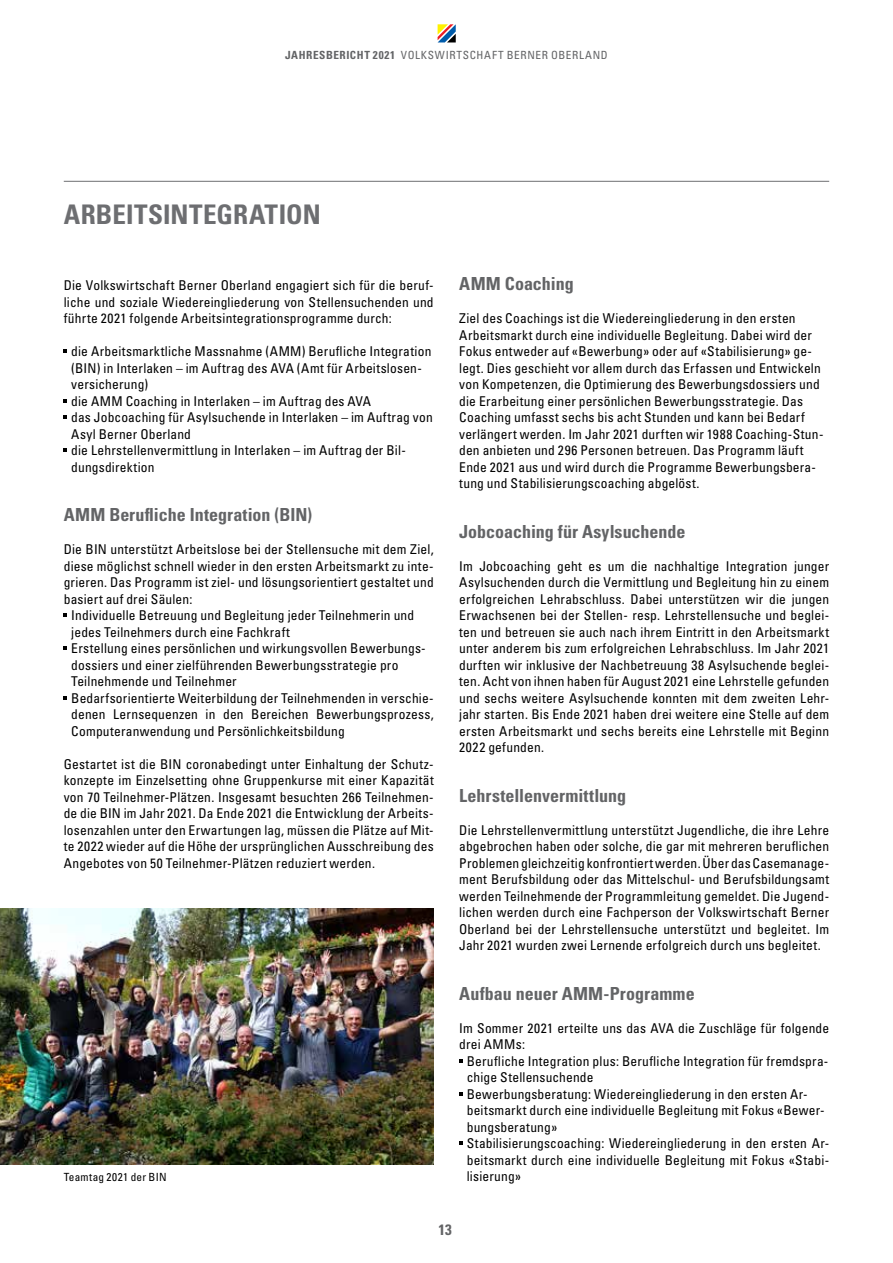
<style>
.page{position:relative;width:893px;height:1263px;background:#fff}
.page>*{position:absolute;margin:0;border:0;box-sizing:border-box;transform-origin:0 0}
.t1{font:700 condensed 27px "Univers LT Std";letter-spacing:.005em;color:#6d6e71}
.t2{font:700 condensed 18px "Univers LT Std";color:#636466}
.t3{font:700 condensed 15px "Univers LT Std";color:#636466}
.t4{font:condensed 13.5px/16.5px "Univers LT Std";letter-spacing:.01em;color:#000;text-align:justify}
.t5{font:condensed 11.25px "Univers LT Std";letter-spacing:.06em;color:#636466}
.t6{font:condensed 11.25px "Univers LT Std";letter-spacing:.02em;color:#000}
.s1{font-weight:700}
</style>
<div class="page">
<svg style="left:438px;top:24px;width:17px;height:18px"></svg>
<svg style="left:459px;top:1059px;width:4px;height:4px"></svg>
<svg style="left:459px;top:1092px;width:4px;height:4px"></svg>
<svg style="left:459px;top:1142px;width:4px;height:3px"></svg>
<svg style="left:64px;top:399px;width:3px;height:4px"></svg>
<svg style="left:64px;top:696px;width:3px;height:4px"></svg>
<hr style="left:64px;top:181px;width:765px;height:1px;background:#6d6e71">
<img style="left:0;top:909px;width:433px;height:255px">
<p class="t5" style="left:285px;top:48px;width:324px"><span class="s1">JAHRESBERICHT 2021</span> VOLKSWIRTSCHAFT BERNER OBERLAND</p>
<h1 class="t1" style="left:64px;top:198px;width:258px">ARBEITSINTEGRATION</h1>
<p class="t4" style="left:64px;top:277px;width:371px">Die Volkswirtschaft Berner Oberland engagiert sich für die beruf&shy;liche und soziale Wiedereingliederung von Stellensuchenden und führte 2021 folgende Arbeitsintegrationsprogramme durch:</p>
<p class="t4" style="left:71px;top:343px;width:363px;text-align:left">die Arbeitsmarktliche Massnahme (AMM) Berufliche Integration (BIN) in Interlaken – im Auftrag des AVA (Amt für Arbeitslosen&shy;versicherung)<br>die AMM Coaching in Interlaken – im Auftrag des AVA<br>das Jobcoaching für Asylsuchende in Interlaken – im Auftrag von Asyl Berner Oberland<br>die Lehrstellenvermittlung in Interlaken – im Auftrag der Bil&shy;dungsdirektion</p>
<h2 class="t2" style="left:64px;top:504px;width:250px">AMM Berufliche Integration (BIN)</h2>
<p class="t4" style="left:64px;top:541px;width:371px">Die BIN unterstützt Arbeitslose bei der Stellensuche mit dem Ziel,</p>
<p class="t4" style="left:64px;top:557px;width:371px">diese möglichst schnell wieder in den ersten Arbeitsmarkt zu inte-</p>
<p class="t4" style="left:64px;top:574px;width:371px">grieren. Das Programm ist ziel- und lösungsorientiert gestaltet und</p>
<p class="t4" style="left:64px;top:590px;width:130px">basiert auf drei Säulen:</p>
<p class="t4" style="left:71px;top:607px;width:345px">Individuelle Betreuung und Begleitung jeder Teilnehmerin und</p>
<p class="t4" style="left:71px;top:623px;width:220px">jedes Teilnehmers durch eine Fachkraft</p>
<p class="t4" style="left:71px;top:640px;width:356px">Erstellung eines persönlichen und wirkungsvollen Bewerbungs-</p>
<p class="t4" style="left:71px;top:656px;width:329px">dossiers und einer zielführenden Bewerbungsstrategie pro</p>
<p class="t4" style="left:71px;top:673px;width:167px">Teilnehmende und Teilnehmer</p>
<p class="t4" style="left:71px;top:689px;width:364px">Bedarfsorientierte Weiterbildung der Teilnehmenden in verschie-</p>
<p class="t4" style="left:71px;top:706px;width:364px">denen Lernsequenzen in den Bereichen Bewerbungsprozess,</p>
<p class="t4" style="left:71px;top:722px;width:275px">Computeranwendung und Persönlichkeitsbildung</p>
<p class="t4" style="left:64px;top:755px;width:371px">Gestartet ist die BIN coronabedingt unter Einhaltung der Schutz&shy;konzepte im Einzelsetting ohne Gruppenkurse mit einer Kapazität von 70 Teilnehmer-Plätzen. Insgesamt besuchten 266 Teilnehmen&shy;de die BIN im Jahr 2021. Da Ende 2021 die Entwicklung der Arbeits&shy;losenzahlen unter den Erwartungen lag, müssen die Plätze auf Mit&shy;te 2022 wieder auf die Höhe der ursprünglichen Ausschreibung des Angebotes von 50 Teilnehmer-Plätzen reduziert werden.</p>
<p class="t6" style="left:64px;top:1170px;width:104px">Teamtag 2021 der BIN</p>
<h2 class="t2" style="left:459px;top:273px;width:116px">AMM Coaching</h2>
<p class="t4" style="left:459px;top:310px;width:366px;text-align:left">Ziel des Coachings ist die Wiedereingliederung in den ersten Arbeitsmarkt durch eine individuelle Begleitung. Dabei wird der Fokus entweder auf «Bewerbung» oder auf «Stabilisierung» ge&shy;legt. Dies geschieht vor allem durch das Erfassen und Entwickeln von Kompetenzen, die Optimierung des Bewerbungsdossiers und die Erarbeitung einer persönlichen Bewerbungsstrategie. Das Coaching umfasst sechs bis acht Stunden und kann bei Bedarf verlängert werden. Im Jahr 2021 durften wir 1988 Coaching-Stun&shy;den anbieten und 296 Personen betreuen. Das Programm läuft Ende 2021 aus und wird durch die Programme Bewerbungsbera&shy;tung und Stabilisierungscoaching abgelöst.</p>
<h2 class="t2" style="left:459px;top:520px;width:228px">Jobcoaching für Asylsuchende</h2>
<p class="t4" style="left:459px;top:557px;width:371px">Im Jobcoaching geht es um die nachhaltige Integration junger Asylsuchenden durch die Vermittlung und Begleitung hin zu einem erfolgreichen Lehrabschluss. Dabei unterstützen wir die jungen Erwachsenen bei der Stellen- resp. Lehrstellensuche und beglei&shy;ten und betreuen sie auch nach ihrem Eintritt in den Arbeitsmarkt unter anderem bis zum erfolgreichen Lehrabschluss. Im Jahr 2021 durften wir inklusive der Nachbetreuung 38 Asylsuchende beglei&shy;ten. Acht von ihnen haben für August 2021 eine Lehrstelle gefunden und sechs weitere Asylsuchende konnten mit dem zweiten Lehr&shy;jahr starten. Bis Ende 2021 haben drei weitere eine Stelle auf dem ersten Arbeitsmarkt und sechs bereits eine Lehrstelle mit Beginn 2022 gefunden.</p>
<h2 class="t2" style="left:459px;top:784px;width:169px">Lehrstellenvermittlung</h2>
<p class="t4" style="left:459px;top:821px;width:371px">Die Lehrstellenvermittlung unterstützt Jugendliche, die ihre Lehre abgebrochen haben oder solche, die gar mit mehreren beruflichen Problemen gleichzeitig konfrontiert werden. Über das Casemanage&shy;ment Berufsbildung oder das Mittelschul- und Berufsbildungsamt werden Teilnehmende der Programmleitung gemeldet. Die Jugend&shy;lichen werden durch eine Fachperson der Volkswirtschaft Berner Oberland bei der Lehrstellensuche unterstützt und begleitet. Im Jahr 2021 wurden zwei Lernende erfolgreich durch uns begleitet.</p>
<h2 class="t2" style="left:459px;top:982px;width:237px">Aufbau neuer AMM-Programme</h2>
<p class="t4" style="left:459px;top:1019px;width:371px">Im Sommer 2021 erteilte uns das AVA die Zuschläge für folgende</p>
<p class="t4" style="left:459px;top:1036px;width:67px">drei AMMs:</p>
<p class="t4" style="left:467px;top:1052px;width:363px">Berufliche Integration plus: Berufliche Integration für fremdspra-</p>
<p class="t4" style="left:467px;top:1069px;width:128px">chige Stellensuchende</p>
<p class="t4" style="left:467px;top:1085px;width:342px">Bewerbungsberatung: Wiedereingliederung in den ersten Ar-</p>
<p class="t4" style="left:467px;top:1102px;width:359px">beitsmarkt durch eine individuelle Begleitung mit Fokus «Bewer-</p>
<p class="t4" style="left:467px;top:1118px;width:92px">bungsberatung»</p>
<p class="t4" style="left:467px;top:1135px;width:364px">Stabilisierungscoaching: Wiedereingliederung in den ersten Ar-</p>
<p class="t4" style="left:467px;top:1151px;width:364px">beitsmarkt durch eine individuelle Begleitung mit Fokus «Stabi-</p>
<p class="t4" style="left:467px;top:1168px;width:56px">lisierung»</p>
<p class="t3" style="left:438px;top:1221px;width:15px">13</p>
</div>
